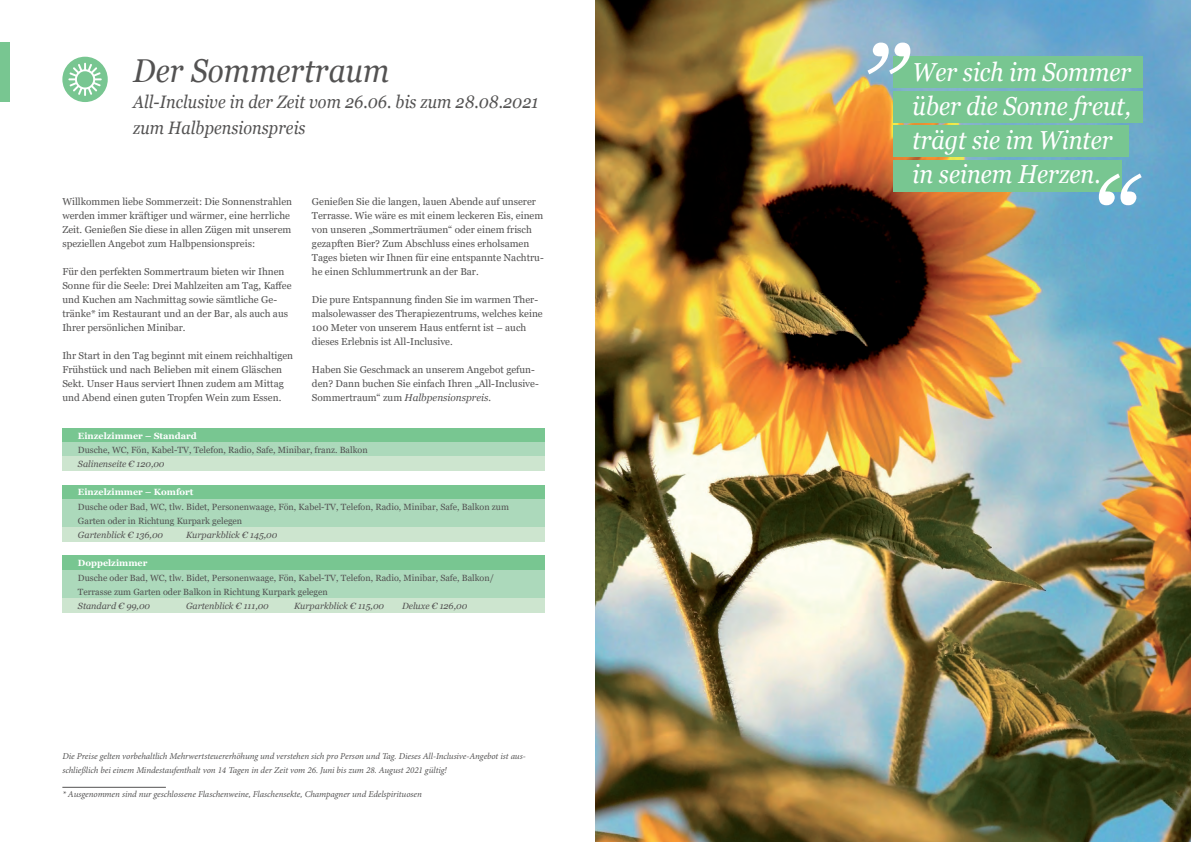
<style>
.page{position:relative;width:1191px;height:842px;background:#fff}
.page>*{position:absolute;margin:0;border:0;box-sizing:border-box;transform-origin:0 0}
.t1{font:italic 120px "Georgia";color:#fff}
.t2{font:italic 33px "Georgia";letter-spacing:.005em;color:#535252;scale:.9 1}
.t3{font:italic 26px/34px "Georgia";color:#fff;scale:.9 1}
.t4{font:italic 18px/26px "Georgia";letter-spacing:.005em;color:#535252;scale:.9 1}
.t5{font:10px/14px "Georgia";color:#535252}
.t6{font:9px/14px "Georgia";color:#535252}
.t7{font:italic 9px/14px "Minion Pro";letter-spacing:-.005em;color:#535252}
.t8{font:italic 9px "Georgia";color:#535252}
.t9{font:700 9px "Georgia";color:#fff}
.s1{font-style:italic}
</style>
<div class="page">
<img style="left:595px;top:0;width:596px;height:842px">
<div style="left:893px;top:57px;width:250px;height:31px;background:#78c691"></div>
<div style="left:893px;top:91px;width:250px;height:31px;background:#78c691"></div>
<div style="left:893px;top:126px;width:235px;height:31px;background:#78c691"></div>
<div style="left:893px;top:160px;width:228px;height:31px;background:#78c691"></div>
<svg style="left:62px;top:57px;width:46px;height:45px"></svg>
<hr style="left:62px;top:787px;width:104px;height:1px;background:#535252">
<div style="left:0;top:43px;width:9px;height:59px;background:#78c691"></div>
<div style="left:62px;top:428px;width:482px;height:14px;background:#78c691"></div>
<div style="left:62px;top:442px;width:482px;height:15px;background:#acd9bb"></div>
<div style="left:62px;top:457px;width:482px;height:14px;background:#cde5cf"></div>
<div style="left:62px;top:485px;width:482px;height:14px;background:#78c691"></div>
<div style="left:62px;top:499px;width:482px;height:28px;background:#acd9bb"></div>
<div style="left:62px;top:527px;width:482px;height:15px;background:#cde5cf"></div>
<div style="left:62px;top:556px;width:482px;height:14px;background:#78c691"></div>
<div style="left:62px;top:570px;width:482px;height:28px;background:#acd9bb"></div>
<div style="left:62px;top:598px;width:482px;height:14px;background:#cde5cf"></div>
<h2 class="t2" style="left:133px;top:49px;width:286px">Der Sommertraum</h2>
<h3 class="t4" style="left:133px;top:89px;width:452px">All-Inclusive in der Zeit vom 26.06. bis zum 28.08.2021 zum Halbpensionspreis</h3>
<p class="t5" style="left:62px;top:194px;width:231px">Willkommen liebe Sommerzeit: Die Sonnenstrahlen werden immer kräftiger und wärmer, eine herrliche Zeit. Genießen Sie diese in allen Zügen mit unserem speziellen Angebot zum Halbpensionspreis:</p>
<p class="t5" style="left:62px;top:264px;width:231px">Für den perfekten Sommertraum bieten wir Ihnen Sonne für die Seele: Drei Mahlzeiten am Tag, Kaffee und Kuchen am Nachmittag sowie sämtliche Ge&shy;tränke* im Restaurant und an der Bar, als auch aus Ihrer persönlichen Minibar.</p>
<p class="t5" style="left:62px;top:348px;width:232px">Ihr Start in den Tag beginnt mit einem reichhaltigen Frühstück und nach Belieben mit einem Gläschen Sekt. Unser Haus serviert Ihnen zudem am Mittag und Abend einen guten Tropfen Wein zum Essen.</p>
<p class="t5" style="left:312px;top:194px;width:233px">Genießen Sie die langen, lauen Abende auf unserer Terrasse. Wie wäre es mit einem leckeren Eis, einem von unseren „Sommerträumen“ oder einem frisch gezapften Bier? Zum Abschluss eines erholsamen Tages bieten wir Ihnen für eine entspannte Nachtru&shy;he einen Schlummertrunk an der Bar.</p>
<p class="t5" style="left:312px;top:292px;width:232px">Die pure Entspannung finden Sie im warmen Ther&shy;malsolewasser des Therapiezentrums, welches keine 100 Meter von unserem Haus entfernt ist – auch dieses Erlebnis ist All-Inclusive.</p>
<p class="t5" style="left:312px;top:362px;width:228px">Haben Sie Geschmack an unserem Angebot gefun&shy;den? Dann buchen Sie einfach Ihren „All-Inclusive-<br>Sommertraum“ zum <span class="s1">Halbpensionspreis.</span></p>
<p class="t9" style="left:78px;top:430px;width:120px">Einzelzimmer – Standard</p>
<p class="t6" style="left:78px;top:443px;width:291px">Dusche, WC, Fön, Kabel-TV, Telefon, Radio, Safe, Minibar, franz. Balkon</p>
<p class="t8" style="left:78px;top:458px;width:88px">Salinenseite € 120,00</p>
<p class="t9" style="left:78px;top:486px;width:117px">Einzelzimmer – Komfort</p>
<p class="t6" style="left:78px;top:500px;width:432px">Dusche oder Bad, WC, tlw. Bidet, Personenwaage, Fön, Kabel-TV, Telefon, Radio, Minibar, Safe, Balkon zum<br>Garten oder in Richtung Kurpark gelegen</p>
<p class="t8" style="left:78px;top:529px;width:87px">Gartenblick € 136,00</p>
<p class="t8" style="left:186px;top:529px;width:93px">Kurparkblick € 145,00</p>
<p class="t9" style="left:78px;top:557px;width:71px">Doppelzimmer</p>
<p class="t6" style="left:78px;top:571px;width:417px">Dusche oder Bad, WC, tlw. Bidet, Personenwaage, Fön, Kabel-TV, Telefon, Radio, Minibar, Safe, Balkon/<br>Terrasse zum Garten oder Balkon in Richtung Kurpark gelegen</p>
<p class="t8" style="left:78px;top:600px;width:74px">Standard € 99,00</p>
<p class="t8" style="left:186px;top:600px;width:84px">Gartenblick € 111,00</p>
<p class="t8" style="left:294px;top:600px;width:91px">Kurparkblick € 115,00</p>
<p class="t8" style="left:402px;top:600px;width:67px">Deluxe € 126,00</p>
<p class="t7" style="left:62px;top:749px;width:465px">Die Preise gelten vorbehaltlich Mehrwertsteuererhöhung und verstehen sich pro Person und Tag. Dieses All-Inclusive-Angebot ist aus&shy;schließlich bei einem Mindestaufenthalt von 14 Tagen in der Zeit vom 26. Juni bis zum 28. August 2021 gültig!</p>
<p class="t7" style="left:62px;top:787px;width:361px">* Ausgenommen sind nur geschlossene Flaschenweine, Flaschensekte, Champagner und Edelspirituosen</p>
<h1 class="t1" style="left:872px;top:-61px;width:48px">„</h1>
<h3 class="t3" style="left:912px;top:56px;width:244px">Wer sich im Sommer über die Sonne freut, trägt sie im Winter in seinem Herzen.</h3>
<h1 class="t1" style="left:1087px;top:146px;width:48px">“</h1>
</div>
